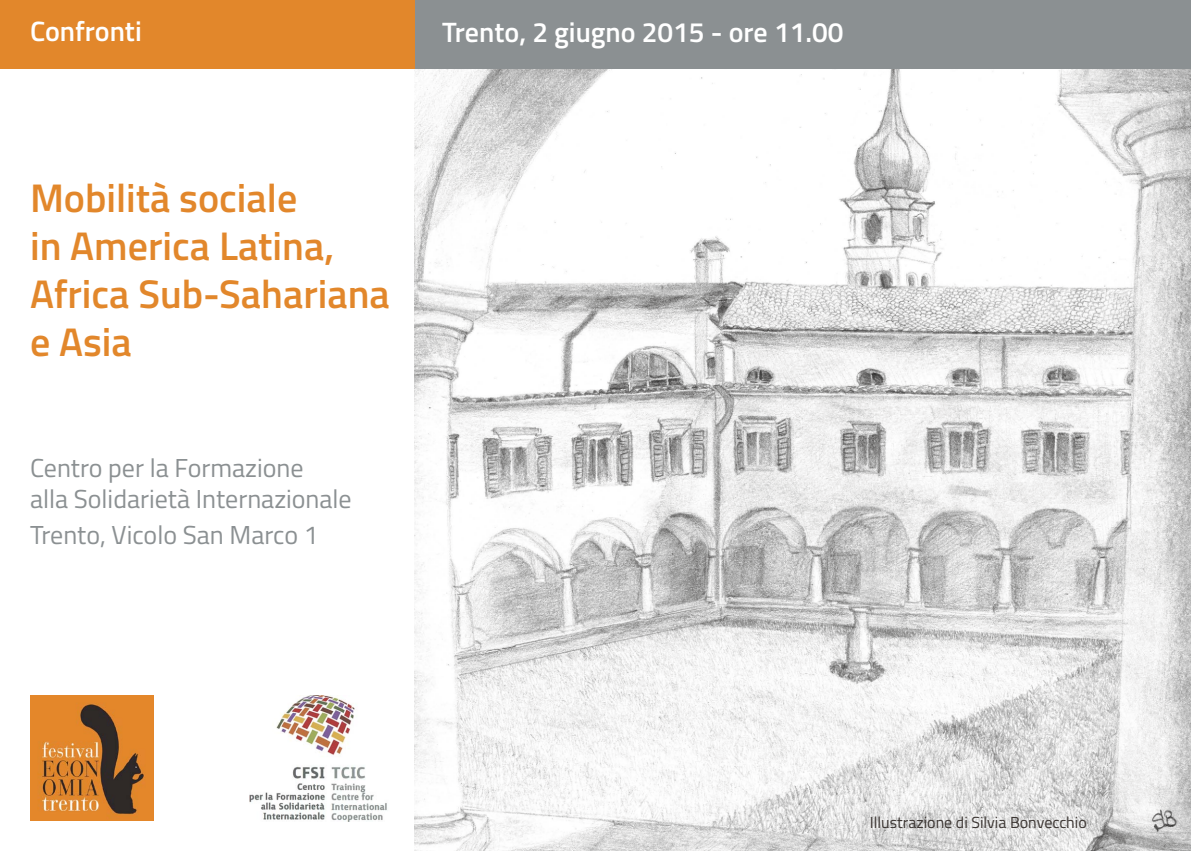
<style>
.page{position:relative;width:1191px;height:851px;background:#fff}
.page>*{position:absolute;margin:0;border:0;box-sizing:border-box;transform-origin:0 0}
.t1{font:600 40px/48px "Titillium";color:#e2872b}
.t2{font:600 28px "Titillium";color:#fff}
.t3{font:26px/30.6px "Titillium";color:#8b9092}
.t4{font:16px "Titillium";color:#3c3633}
</style>
<div class="page">
<img style="left:414px;top:68px;width:777px;height:782px">
<div style="left:390px;top:0;width:801px;height:68px;background:#8b9092"></div>
<div style="left:0;top:0;width:414px;height:68px;background:#e2872b"></div>
<img style="left:30px;top:695px;width:124px;height:125px">
<img style="left:250px;top:695px;width:137px;height:125px">
<p class="t2" style="left:30px;top:10px;width:113px">Confronti</p>
<p class="t2" style="left:442px;top:11px;width:403px">Trento, 2 giugno 2015 - ore 11.00</p>
<h1 class="t1" style="left:30px;top:171px;width:361px">Mobilità sociale<br>in America Latina,<br>Africa Sub-Sahariana e Asia</h1>
<p class="t3" style="left:30px;top:451px;width:323px">Centro per la Formazione<br>alla Solidarietà Internazionale</p>
<p class="t3" style="left:30px;top:518px;width:290px">Trento, Vicolo San Marco 1</p>
<p class="t4" style="left:870px;top:811px;width:218px">Illustrazione di Silvia Bonvecchio</p>
</div>
